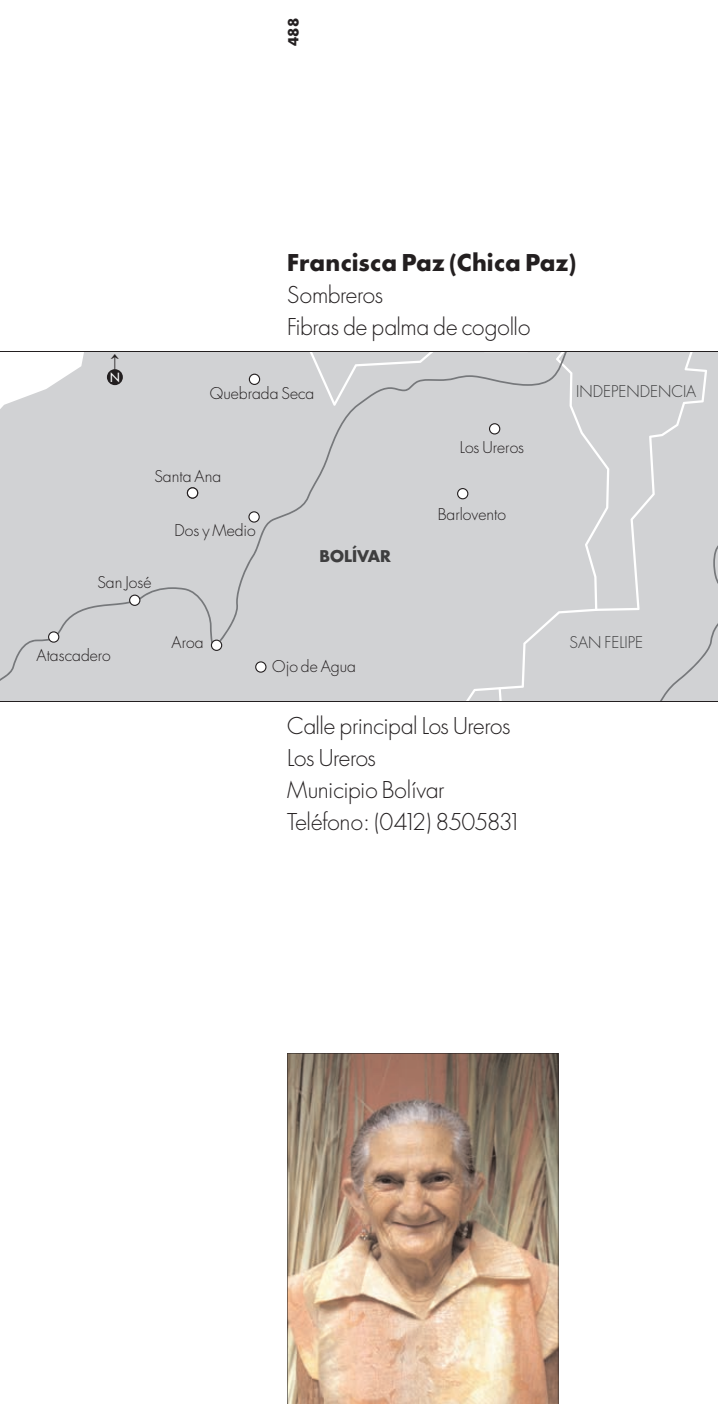
<style>
.page{position:relative;width:718px;height:1404px;background:#fff}
.page>*{position:absolute;margin:0;border:0;box-sizing:border-box;transform-origin:0 0}
.t1{font:300 22.5px/31.9px "Futura";letter-spacing:-.02em;color:#231f20}
.t2{font:700 22.5px "Futura";letter-spacing:.015em;color:#231f20}
.t3{font:22.5px "General Symbols P02";color:#231f20}
.t4{font:300 15.75px "Futura";color:#231f20}
.t5{font:300 15.75px "Futura";color:#3e3e3f}
.t6{font:700 15.75px "Futura";color:#3e3e3f}
.t7{font:700 13.5px "Futura";color:#231f20}
.t8{font:12.38px "Futura";color:#fff}
</style>
<div class="page">
<svg style="left:287px;top:1053px;width:271px;height:350px;background:#bb9e86"></svg>
<div style="left:0;top:352px;width:219px;height:235px;background:#d1d2d4"></div>
<div style="left:219px;top:352px;width:499px;height:349px;background:#d1d2d4"></div>
<div style="left:498px;top:633px;width:220px;height:68px;background:#d1d2d4"></div>
<svg style="left:255px;top:661px;width:11px;height:11px"></svg>
<svg style="left:248px;top:511px;width:12px;height:11px"></svg>
<svg style="left:457px;top:488px;width:11px;height:11px"></svg>
<svg style="left:249px;top:373px;width:11px;height:12px"></svg>
<svg style="left:489px;top:423px;width:11px;height:11px"></svg>
<div style="left:0;top:587px;width:222px;height:114px;background:#d1d2d4"></div>
<svg style="left:187px;top:487px;width:11px;height:11px"></svg>
<hr style="left:0;top:351px;width:718px;height:1px;background:#231f20">
<hr style="left:0;top:701px;width:718px;height:1px;background:#231f20">
<div style="left:107px;top:369px;width:16px;height:16px;background:#231f20;border-radius:50%"></div>
<p class="t7" style="left:287px;top:46px;width:29px;rotate:-90deg">488</p>
<p class="t3" style="left:110px;top:350px;width:10px">●</p>
<p class="t8" style="left:110px;top:371px;width:11px">N</p>
<p class="t2" style="left:287px;top:252px;width:291px">Francisca Paz (Chica Paz)</p>
<p class="t1" style="left:287px;top:280px;width:245px">Sombreros<br>Fibras de palma de cogollo</p>
<p class="t4" style="left:210px;top:386px;width:106px">Quebrada Seca</p>
<p class="t4" style="left:154px;top:469px;width:68px">Santa Ana</p>
<p class="t4" style="left:175px;top:523px;width:83px">Dos y Medio</p>
<p class="t6" style="left:319px;top:549px;width:73px">BOLÍVAR</p>
<p class="t4" style="left:460px;top:440px;width:66px">Los Ureros</p>
<p class="t4" style="left:437px;top:506px;width:70px">Barlovento</p>
<p class="t5" style="left:576px;top:384px;width:122px">INDEPENDENCIA</p>
<p class="t4" style="left:97px;top:574px;width:56px">San José</p>
<p class="t4" style="left:37px;top:648px;width:76px">Atascadero</p>
<p class="t4" style="left:172px;top:635px;width:33px">Aroa</p>
<p class="t4" style="left:272px;top:659px;width:85px">Ojo de Agua</p>
<p class="t1" style="left:287px;top:711px;width:236px">Calle principal Los Ureros<br>Los Ureros<br>Municipio Bolívar<br>Teléfono: (0412) 8505831</p>
<p class="t5" style="left:569px;top:634px;width:75px">SAN FELIPE</p>
</div>
